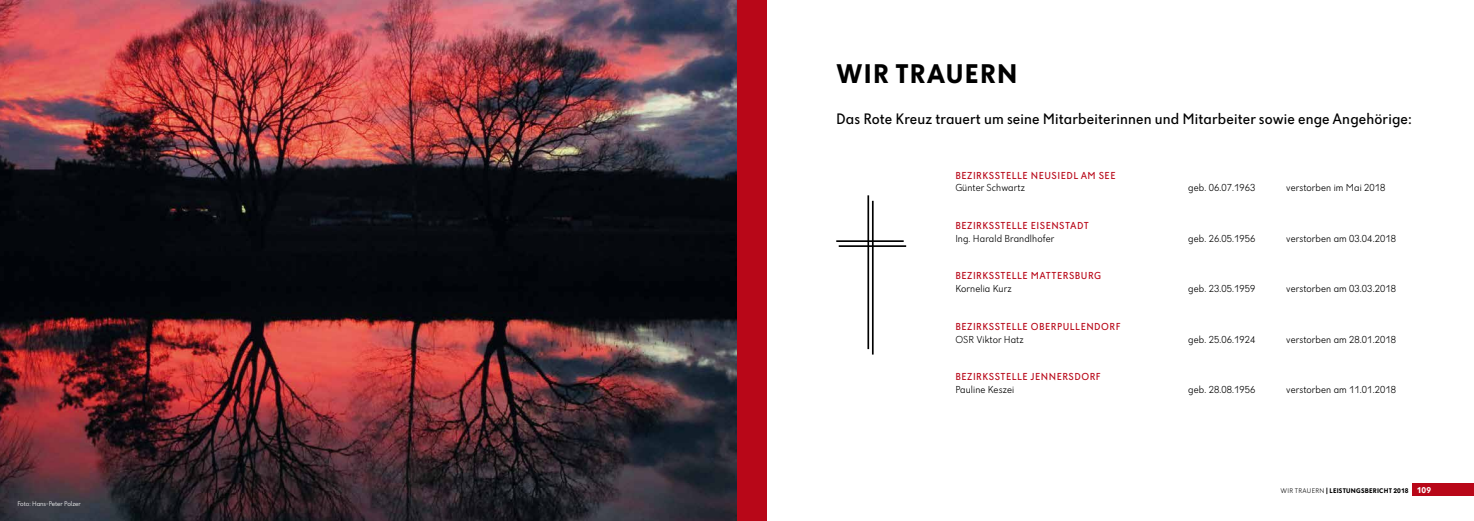
<style>
.page{position:relative;width:1474px;height:521px;background:#fff}
.page>*{position:absolute;margin:0;border:0;box-sizing:border-box;transform-origin:0 0}
.t1{font:700 28px "Dunant";letter-spacing:.045em;color:#000}
.t2{font:15.75px "Dunant";letter-spacing:.01em;color:#000}
.t3{font:300 10.5px "Dunant";letter-spacing:.01em;color:#000}
.t4{font:10.5px "Dunant";letter-spacing:.045em;color:#b80718}
.t5{font:700 8.75px "Dunant";color:#fff}
.t6{font:700 7px "Dunant";letter-spacing:.035em;color:#000}
.t7{font:300 7px "Dunant";color:#fff}
.s1{font-weight:300}
</style>
<div class="page">
<div style="left:1411px;top:484px;width:62px;height:12px;background:#b80718"></div>
<div style="left:737px;top:0;width:29px;height:521px;background:#b80718"></div>
<img style="left:0;top:0;width:737px;height:521px">
<hr style="left:867px;top:195px;width:2px;height:154px;background:#000">
<hr style="left:872px;top:201px;width:1px;height:153px;background:#000">
<hr style="left:836px;top:240px;width:67px;height:2px;background:#000">
<hr style="left:838px;top:245px;width:68px;height:2px;background:#000">
<p class="t7" style="left:17px;top:500px;width:65px">Foto: Hans-Peter Polzer</p>
<h1 class="t1" style="left:836px;top:58px;width:182px">WIR TRAUERN</h1>
<h2 class="t2" style="left:836px;top:110px;width:577px">Das Rote Kreuz trauert um seine Mitarbeiterinnen und Mitarbeiter sowie enge Angehörige:</h2>
<p class="t4" style="left:955px;top:169px;width:162px">BEZIRKSSTELLE NEUSIEDL AM SEE</p>
<p class="t3" style="left:955px;top:182px;width:71px">Günter Schwartz</p>
<p class="t3" style="left:1188px;top:182px;width:69px">geb. 06.07.1963</p>
<p class="t3" style="left:1286px;top:182px;width:101px">verstorben im Mai 2018</p>
<p class="t4" style="left:955px;top:220px;width:135px">BEZIRKSSTELLE EISENSTADT</p>
<p class="t3" style="left:955px;top:232px;width:101px">Ing. Harald Brandlhofer</p>
<p class="t3" style="left:1188px;top:232px;width:69px">geb. 26.05.1956</p>
<p class="t3" style="left:1286px;top:232px;width:111px">verstorben am 03.04.2018</p>
<p class="t4" style="left:955px;top:270px;width:147px">BEZIRKSSTELLE MATTERSBURG</p>
<p class="t3" style="left:955px;top:283px;width:58px">Kornelia Kurz</p>
<p class="t3" style="left:1188px;top:283px;width:69px">geb. 23.05.1959</p>
<p class="t3" style="left:1286px;top:283px;width:111px">verstorben am 03.03.2018</p>
<p class="t4" style="left:955px;top:320px;width:166px">BEZIRKSSTELLE OBERPULLENDORF</p>
<p class="t3" style="left:955px;top:333px;width:70px">OSR Viktor Hatz</p>
<p class="t3" style="left:1188px;top:333px;width:69px">geb. 25.06.1924</p>
<p class="t3" style="left:1286px;top:333px;width:111px">verstorben am 28.01.2018</p>
<p class="t4" style="left:955px;top:371px;width:147px">BEZIRKSSTELLE JENNERSDORF</p>
<p class="t3" style="left:955px;top:384px;width:60px">Pauline Keszei</p>
<p class="t3" style="left:1188px;top:384px;width:69px">geb. 28.08.1956</p>
<p class="t3" style="left:1286px;top:384px;width:111px">verstorben am 11.01.2018</p>
<p class="t6" style="left:1280px;top:486px;width:129px"><span class="s1">WIR TRAUERN</span> | LEISTUNGSBERICHT 2018</p>
<p class="t5" style="left:1416px;top:485px;width:16px">109</p>
</div>
